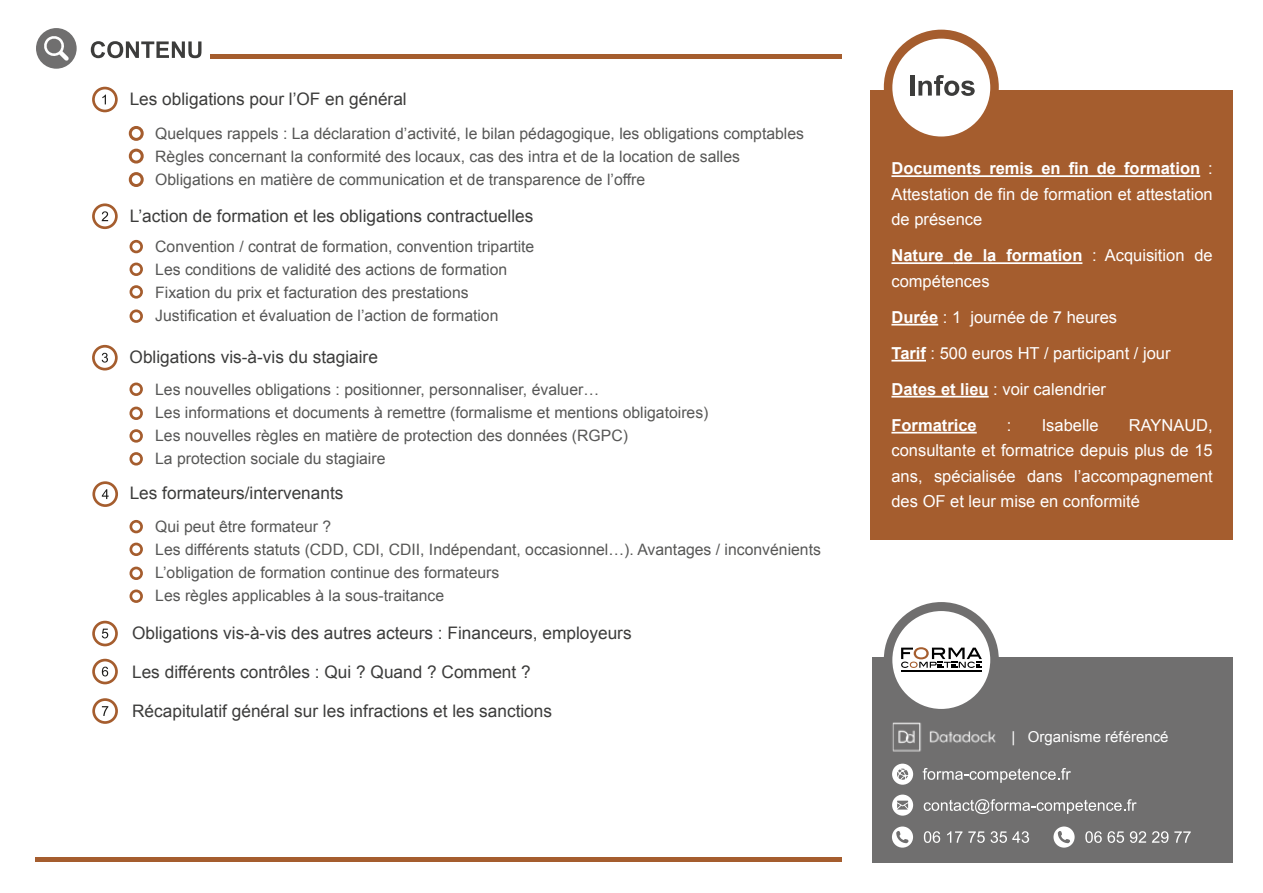
<style>
.page{position:relative;width:1263px;height:893px;background:#fff}
.page>*{position:absolute;margin:0;border:0;box-sizing:border-box;transform-origin:0 0}
.t1{font:17.25px "Arial";color:#3c3c3b}
.t2{font:16.5px/25.5px "Arial";color:#fff;text-align:justify}
.t3{font:15.75px/23px "Arial";color:#575756}
.t4{font:15px "Arial";color:#fff}
.s1{font-weight:700}
</style>
<div class="page">
<div style="left:36px;top:28px;width:41px;height:41px;background:#706f6f;border-radius:50%"></div>
<svg style="left:44px;top:36px;width:25px;height:25px"></svg>
<svg style="left:91px;top:41px;width:110px;height:17px"></svg>
<div style="left:129px;top:126px;width:15px;height:15px;border:3px solid #a55d2e;border-radius:50%"></div>
<div style="left:129px;top:149px;width:15px;height:15px;border:3px solid #a55d2e;border-radius:50%"></div>
<div style="left:129px;top:172px;width:15px;height:15px;border:3px solid #a55d2e;border-radius:50%"></div>
<div style="left:130px;top:240px;width:13px;height:13px;border:3px solid #a55d2e;border-radius:50%"></div>
<div style="left:130px;top:263px;width:13px;height:13px;border:3px solid #a55d2e;border-radius:50%"></div>
<div style="left:130px;top:285px;width:13px;height:14px;border:3px solid #a55d2e;border-radius:50%"></div>
<div style="left:92px;top:87px;width:26px;height:25px;border:3px solid #a55d2e;border-radius:50%"></div>
<svg style="left:102px;top:95px;width:4px;height:9px"></svg>
<div style="left:92px;top:203px;width:26px;height:26px;border:3px solid #a55d2e;border-radius:50%"></div>
<svg style="left:102px;top:211px;width:6px;height:10px"></svg>
<div style="left:130px;top:309px;width:13px;height:14px;border:3px solid #a55d2e;border-radius:50%"></div>
<div style="left:129px;top:383px;width:14px;height:13px;border:3px solid #a55d2e;border-radius:50%"></div>
<div style="left:129px;top:407px;width:14px;height:13px;border:3px solid #a55d2e;border-radius:50%"></div>
<div style="left:129px;top:429px;width:14px;height:14px;border:3px solid #a55d2e;border-radius:50%"></div>
<div style="left:129px;top:452px;width:14px;height:13px;border:3px solid #a55d2e;border-radius:50%"></div>
<div style="left:92px;top:345px;width:26px;height:25px;border:3px solid #a55d2e;border-radius:50%"></div>
<svg style="left:102px;top:353px;width:6px;height:10px"></svg>
<div style="left:130px;top:520px;width:13px;height:13px;border:3px solid #a55d2e;border-radius:50%"></div>
<div style="left:130px;top:543px;width:13px;height:13px;border:3px solid #a55d2e;border-radius:50%"></div>
<div style="left:130px;top:567px;width:13px;height:13px;border:3px solid #a55d2e;border-radius:50%"></div>
<div style="left:130px;top:589px;width:13px;height:14px;border:3px solid #a55d2e;border-radius:50%"></div>
<div style="left:92px;top:481px;width:26px;height:26px;border:3px solid #a55d2e;border-radius:50%"></div>
<svg style="left:102px;top:489px;width:7px;height:10px"></svg>
<div style="left:92px;top:621px;width:26px;height:25px;border:3px solid #a55d2e;border-radius:50%"></div>
<svg style="left:102px;top:629px;width:6px;height:9px"></svg>
<div style="left:92px;top:659px;width:26px;height:25px;border:3px solid #a55d2e;border-radius:50%"></div>
<svg style="left:102px;top:667px;width:6px;height:9px"></svg>
<div style="left:92px;top:698px;width:26px;height:26px;border:3px solid #a55d2e;border-radius:50%"></div>
<svg style="left:102px;top:706px;width:6px;height:10px"></svg>
<hr style="left:211px;top:54px;width:631px;height:4px;background:#a55d2e">
<div style="left:884px;top:30px;width:115px;height:115px;background:#a55d2e;border-radius:50%"></div>
<div style="left:870px;top:91px;width:363px;height:449px;background:#a55d2e"></div>
<hr style="left:891px;top:175px;width:309px;height:2px;background:#fff">
<hr style="left:891px;top:262px;width:62px;height:2px;background:#fff">
<hr style="left:953px;top:262px;width:129px;height:2px;background:#fff">
<hr style="left:891px;top:324px;width:47px;height:2px;background:#fff">
<hr style="left:891px;top:360px;width:35px;height:2px;background:#fff">
<hr style="left:891px;top:396px;width:98px;height:2px;background:#fff">
<hr style="left:891px;top:432px;width:86px;height:2px;background:#fff">
<div style="left:892px;top:39px;width:98px;height:98px;background:#fff;border-radius:50%"></div>
<div style="left:910px;top:75px;width:5px;height:21px;background:#3c3c3b"></div>
<svg style="left:918px;top:75px;width:57px;height:21px"></svg>
<hr style="left:36px;top:857px;width:806px;height:4px;background:#a55d2e">
<div style="left:872px;top:657px;width:361px;height:206px;background:#706f6f"></div>
<svg style="left:1085px;top:831px;width:39px;height:12px"></svg>
<svg style="left:1130px;top:831px;width:16px;height:12px"></svg>
<svg style="left:1152px;top:831px;width:16px;height:12px"></svg>
<svg style="left:1174px;top:831px;width:17px;height:12px"></svg>
<svg style="left:1053px;top:826px;width:21px;height:22px"></svg>
<svg style="left:892px;top:826px;width:21px;height:22px"></svg>
<svg style="left:924px;top:831px;width:16px;height:12px"></svg>
<svg style="left:947px;top:831px;width:15px;height:12px"></svg>
<svg style="left:968px;top:831px;width:61px;height:12px"></svg>
<div style="left:884px;top:602px;width:115px;height:115px;background:#706f6f;border-radius:50%"></div>
<div style="left:892px;top:611px;width:98px;height:98px;background:#fff;border-radius:50%"></div>
<img style="left:892px;top:722px;width:104px;height:53px">
<svg style="left:892px;top:795px;width:21px;height:21px"></svg>
<svg style="left:924px;top:799px;width:213px;height:15px"></svg>
<svg style="left:892px;top:764px;width:21px;height:21px"></svg>
<svg style="left:923px;top:768px;width:148px;height:15px"></svg>
<hr style="left:901px;top:670px;width:81px;height:1px;background:#000">
<svg style="left:901px;top:647px;width:81px;height:21px"></svg>
<p class="t1" style="left:130px;top:88px;width:279px">Les obligations pour l’OF en général</p>
<p class="t3" style="left:155px;top:122px;width:650px">Quelques rappels : La déclaration d’activité, le bilan pédagogique, les obligations comptables<br>Règles concernant la conformité des locaux, cas des intra et de la location de salles<br>Obligations en matière de communication et de transparence de l’offre</p>
<p class="t1" style="left:130px;top:204px;width:405px">L’action de formation et les obligations contractuelles</p>
<p class="t3" style="left:155px;top:235px;width:381px">Convention / contrat de formation, convention tripartite Les conditions de validité des actions de formation Fixation du prix et facturation des prestations Justification et évaluation de l’action de formation</p>
<p class="t1" style="left:130px;top:346px;width:250px">Obligations vis-à-vis du stagiaire</p>
<p class="t3" style="left:155px;top:378px;width:555px">Les nouvelles obligations : positionner, personnaliser, évaluer…<br>Les informations et documents à remettre (formalisme et mentions obligatoires)<br>Les nouvelles règles en matière de protection des données (RGPC)<br>La protection sociale du stagiaire</p>
<p class="t1" style="left:130px;top:482px;width:215px">Les formateurs/intervenants</p>
<p class="t3" style="left:155px;top:515px;width:667px">Qui peut être formateur ?<br>Les différents statuts (CDD, CDI, CDII, Indépendant, occasionnel…). Avantages / inconvénients L’obligation de formation continue des formateurs<br>Les règles applicables à la sous-traitance</p>
<p class="t1" style="left:132px;top:622px;width:501px">Obligations vis-à-vis des autres acteurs : Financeurs, employeurs</p>
<p class="t1" style="left:132px;top:660px;width:400px">Les différents contrôles : Qui ? Quand ? Comment ?</p>
<p class="t1" style="left:132px;top:699px;width:421px">Récapitulatif général sur les infractions et les sanctions</p>
<p class="t2" style="left:891px;top:156px;width:323px"><span class="s1">Documents remis en fin de formation</span> :<br>Attestation de fin de formation et attestation de présence</p>
<p class="t2" style="left:891px;top:243px;width:323px"><span class="s1">Nature de la formation</span> : Acquisition de compétences</p>
<p class="t2" style="left:891px;top:299px;width:281px;line-height:36px;text-align:left"><span class="s1">Durée</span> : 1 journée de 7 heures<br><span class="s1">Tarif</span> : 500 euros HT / participant / jour<br><span class="s1">Dates et lieu</span> : voir calendrier<br><span class="s1">Formatrice</span></p>
<p class="t2" style="left:891px;top:413px;width:323px;text-indent:237px">RAYNAUD, consultante et formatrice depuis plus de 15 ans, spécialisée dans l’accompagnement des OF et leur mise en conformité</p>
<p class="t2" style="left:1007px;top:413px;width:6px">:</p>
<p class="t2" style="left:1042px;top:413px;width:58px">Isabelle</p>
<p class="t4" style="left:1011px;top:727px;width:159px">| Organisme référencé</p>
</div>
